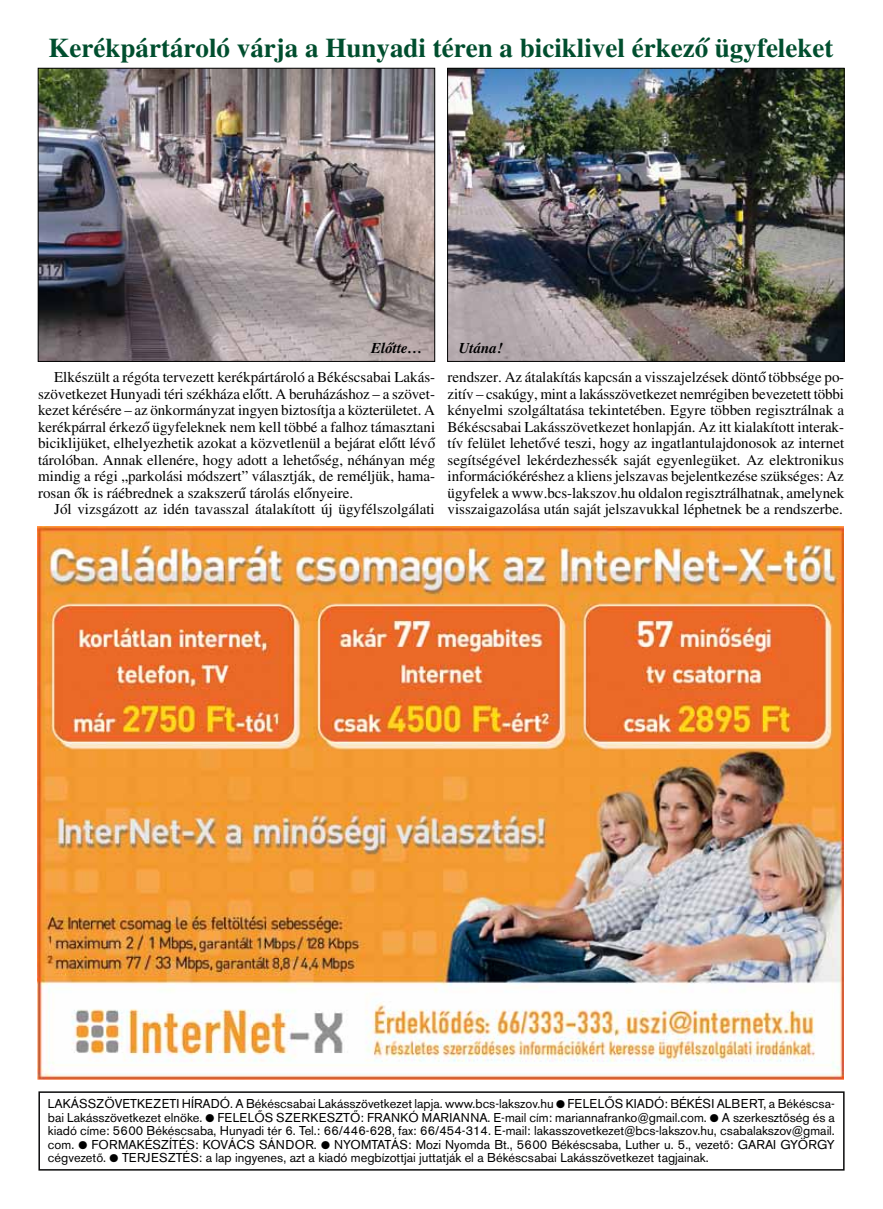
<style>
.page{position:relative;width:883px;height:1209px;background:#fff}
.page>*{position:absolute;margin:0;border:0;box-sizing:border-box;transform-origin:0 0}
.t1{font:27px "H Times Bold";color:#004e2e}
.t2{font:15px/16.5px "H Times";color:#000;text-align:justify}
.t3{font:italic 15px "H Times Bold";color:#000}
.t4{font:12.75px/13.5px "Akzidenz Grotesk";color:#000;text-align:justify}
</style>
<div class="page">
<div style="left:38px;top:1091px;width:806px;height:79px;border:2px solid #0a0a0b"></div>
<img style="left:38px;top:526px;width:805px;height:553px">
<img style="left:40px;top:70px;width:393px;height:290px">
<div style="left:38px;top:68px;width:397px;height:294px;border:1px solid #000"></div>
<img style="left:449px;top:70px;width:393px;height:290px">
<div style="left:447px;top:68px;width:397px;height:294px;border:1px solid #000"></div>
<h1 class="t1" style="left:48px;top:31px;width:786px">Kerékpártároló várja a Hunyadi téren a biciklivel érkező ügyfeleket</h1>
<p class="t3" style="left:371px;top:339px;width:53px">Előtte…</p>
<p class="t3" style="left:458px;top:339px;width:46px">Utána!</p>
<p class="t2" style="left:38px;top:369px;width:398px;text-indent:16px">Elkészült a régóta tervezett kerékpártároló a Békéscsabai Lakás&shy;szövetkezet Hunyadi téri székháza előtt. A beruházáshoz – a szövet&shy;kezet kérésére – az önkormányzat ingyen biztosítja a közterületet. A kerékpárral érkező ügyfeleknek nem kell többé a falhoz támasztani biciklijüket, elhelyezhetik azokat a közvetlenül a bejárat előtt lévő tárolóban. Annak ellenére, hogy adott a lehetőség, néhányan még mindig a régi „parkolási módszert” választják, de reméljük, hama&shy;rosan ők is ráébrednek a szakszerű tárolás előnyeire.</p>
<p class="t2" style="left:54px;top:501px;width:382px">Jól vizsgázott az idén tavasszal átalakított új ügyfélszolgálati</p>
<p class="t2" style="left:447px;top:369px;width:398px">rendszer. Az átalakítás kapcsán a visszajelzések döntő többsége po&shy;zitív – csakúgy, mint a lakásszövetkezet nemrégiben bevezetett többi kényelmi szolgáltatása tekintetében. Egyre többen regisztrálnak a Békéscsabai Lakásszövetkezet honlapján. Az itt kialakított interak&shy;tív felület lehetővé teszi, hogy az ingatlantulajdonosok az internet segítségével lekérdezhessék saját egyenlegüket. Az elektronikus információkéréshez a kliens jelszavas bejelentkezése szükséges: Az ügyfelek a www.bcs-lakszov.hu oldalon regisztrálhatnak, amelynek visszaigazolása után saját jelszavukkal léphetnek be a rendszerbe.</p>
<p class="t4" style="left:48px;top:1097px;width:788px">LAKÁSSZÖVETKEZETI HÍRADÓ. A Békéscsabai Lakásszövetkezet lapja. www.bcs-lakszov.hu ● FELELŐS KIADÓ: BÉKÉSI ALBERT, a Békéscsa&shy;bai Lakásszövetkezet elnöke. ● FELELŐS SZERKESZTŐ: FRANKÓ MARIANNA. E-mail cím: mariannafranko@gmail.com. ● A szerkesztőség és a kiadó címe: 5600 Békéscsaba, Hunyadi tér 6. Tel.: 66/446-628, fax: 66/454-314. E-mail: lakasszovetkezet@bcs-lakszov.hu, csabalakszov@gmail. com. ● FORMAKÉSZÍTÉS: KOVÁCS SÁNDOR. ● NYOMTATÁS: Mozi Nyomda Bt., 5600 Békéscsaba, Luther u. 5., vezető: GARAI GYÖRGY cégvezető. ● TERJESZTÉS: a lap ingyenes, azt a kiadó megbízottjai juttatják el a Békéscsabai Lakásszövetkezet tagjainak.</p>
</div>
